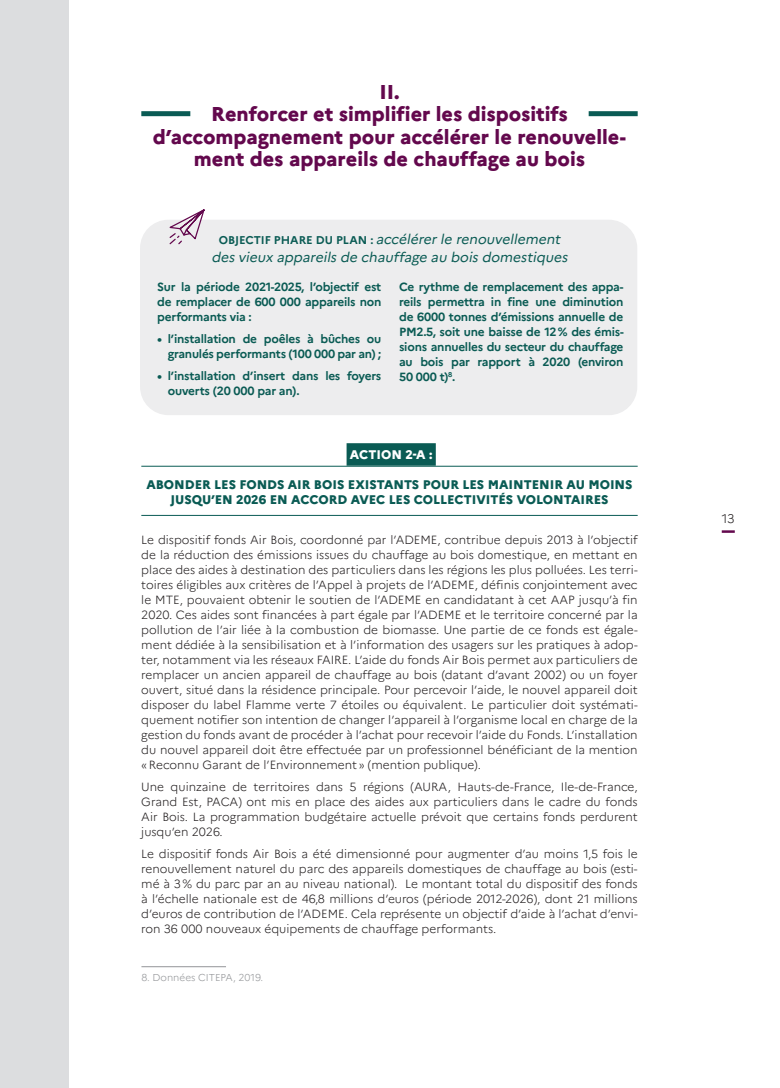
<style>
.page{position:relative;width:780px;height:1088px;background:#fff}
.page>*{position:absolute;margin:0;border:0;box-sizing:border-box;transform-origin:0 0}
.t1{font:800 20px/22.5px "Marianne";color:#63084d;text-align:center}
.t2{font:italic 13.75px/17.5px "Marianne";color:#0a5b54;text-align:center}
.t3{font:800 12.5px/15px "Marianne";color:#0a5b54;text-align:center}
.t4{font:800 12.5px "Marianne";color:#fff}
.t5{font:300 12.5px "Marianne";color:#231f20}
.t6{font:300 11.88px/15px "Marianne";color:#231f20;text-align:justify}
.t7{font:700 11.88px/15px "Marianne";letter-spacing:-.02em;color:#0a5b54;text-align:justify}
.t8{font:300 10px "Marianne";color:#939598}
.s1{font-weight:700;font-style:normal;font-size:11.25px}
</style>
<div class="page">
<div style="left:0;top:0;width:69px;height:1088px;background:#dcdddf"></div>
<svg style="left:721px;top:530px;width:13px;height:3px"></svg>
<div style="left:140px;top:220px;width:497px;height:195px;background:#ededee;border-radius:28px"></div>
<hr style="left:141px;top:466px;width:496px;height:1px;background:#0a5b54">
<div style="left:346px;top:443px;width:90px;height:23px;background:#0a5b54"></div>
<hr style="left:141px;top:515px;width:496px;height:1px;background:#0a5b54">
<hr style="left:141px;top:966px;width:85px;height:1px;background:#939598">
<div style="left:141px;top:111px;width:49px;height:5px;background:#0a5b54"></div>
<div style="left:588px;top:111px;width:49px;height:5px;background:#0a5b54"></div>
<svg style="left:169px;top:209px;width:36px;height:36px"></svg>
<h1 class="t1" style="left:153px;top:80px;width:474px">II.<br>Renforcer et simplifier les dispositifs d’accompagnement pour accélérer le renouvelle&shy;ment des appareils de chauffage au bois</h1>
<p class="t2" style="left:211px;top:230px;width:360px"><span class="s1">O BJ E CT I F P H A R E D U P L A N :</span> accélérerle renouvellement des vieux appareils de chauffage au bois domestiques</p>
<p class="t7" style="left:157px;top:279px;width:226px">Sur la période 2021-2025, l’objectif est de remplacer de 600 000 appareils non performants via :</p>
<p class="t7" style="left:157px;top:332px;width:226px;text-align:right">• l’installation de poêles à bûches ou granulés performants (100 000 par an) ;</p>
<p class="t7" style="left:168px;top:369px;width:215px;text-indent:-11px">• l’installation d’insert dans les foyers ouverts (20 000 par an).</p>
<p class="t7" style="left:399px;top:279px;width:226px">Ce rythme de remplacement des appa&shy;reils permettra in fine une diminution de 6000 tonnes d’émissions annuelle de PM2.5, soit une baisse de 12% des émis&shy;sions annuelles du secteur du chauffage au bois par rapport à 2020 (environ 50 000 t)<sup>8</sup>.</p>
<p class="t4" style="left:350px;top:447px;width:84px">ACTION 2-A :</p>
<p class="t3" style="left:146px;top:477px;width:487px">ABONDER LES FONDS AIR BOIS EXISTANTS POUR LES MAINTENIR AU MOINS<br>JUSQU’EN 2026 EN ACCORD AVEC LES COLLECTIVITÉS VOLONTAIRES</p>
<p class="t6" style="left:141px;top:532px;width:498px">Le dispositif fonds Air Bois, coordonné par l’ADEME, contribue depuis 2013 à l’objectif de la réduction des émissions issues du chauffage au bois domestique, en mettant en place des aides à destination des particuliers dans les régions les plus polluées. Les terri&shy;toires éligibles aux critères de l’Appel à projets de l’ADEME, définis conjointement avec le MTE, pouvaient obtenir le soutien de l’ADEME en candidatant à cet AAP jusqu’à fin 2020. Ces aides sont financées à part égale par l’ADEME et le territoire concerné par la pollution de l’air liée à la combustion de biomasse. Une partie de ce fonds est égale&shy;ment dédiée à la sensibilisation et à l’information des usagers sur les pratiques à adop&shy;ter, notamment via les réseaux FAIRE. L’aide du fonds Air Bois permet aux particuliers de remplacer un ancien appareil de chauffage au bois (datant d’avant 2002) ou un foyer ouvert, situé dans la résidence principale. Pour percevoir l’aide, le nouvel appareil doit disposer du label Flamme verte 7 étoiles ou équivalent. Le particulier doit systémati&shy;quement notifier son intention de changer l’appareil à l’organisme local en charge de la gestion du fonds avant de procéder à l’achat pour recevoir l’aide du Fonds. L’installation du nouvel appareil doit être effectuée par un professionnel bénéficiant de la mention «Reconnu Garant de l’Environnement» (mention publique).</p>
<p class="t6" style="left:141px;top:779px;width:498px">Une quinzaine de territoires dans 5 régions (AURA, Hauts-de-France, Ile-de-France, Grand Est, PACA) ont mis en place des aides aux particuliers dans le cadre du fonds Air Bois. La programmation budgétaire actuelle prévoit que certains fonds perdurent jusqu’en 2026.</p>
<p class="t6" style="left:141px;top:847px;width:498px">Le dispositif fonds Air Bois a été dimensionné pour augmenter d’au moins 1,5 fois le renouvellement naturel du parc des appareils domestiques de chauffage au bois (esti&shy;mé à 3% du parc par an au niveau national). Le montant total du dispositif des fonds à l’échelle nationale est de 46,8 millions d’euros (période 2012-2026), dont 21 millions d’euros de contribution de l’ADEME. Cela représente un objectif d’aide à l’achat d’envi&shy;ron 36 000 nouveaux équipements de chauffage performants.</p>
<p class="t8" style="left:141px;top:971px;width:123px">8. Données CITEPA, 2019.</p>
<p class="t5" style="left:721px;top:511px;width:15px">13</p>
</div>
